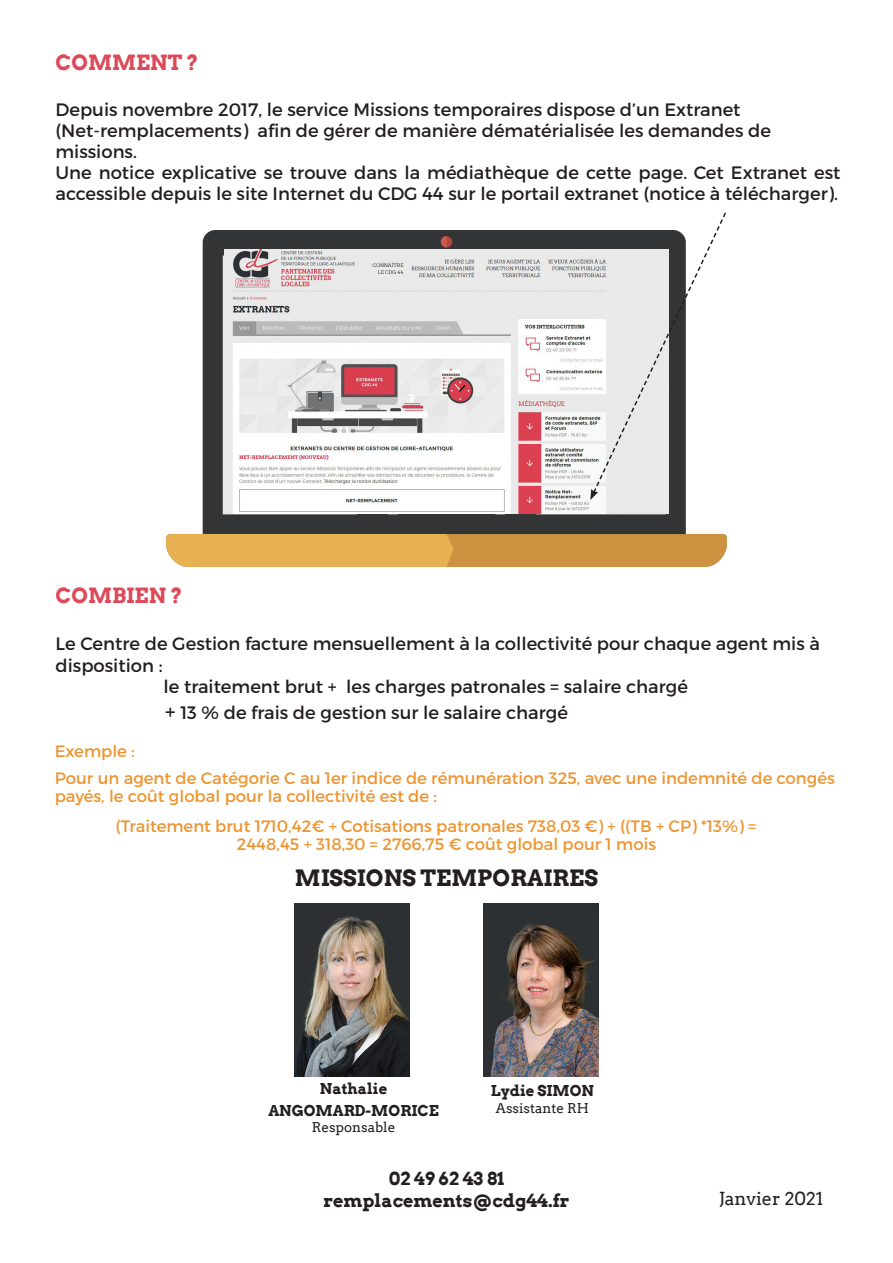
<style>
.page{position:relative;width:893px;height:1263px;background:#fff}
.page>*{position:absolute;margin:0;border:0;box-sizing:border-box;transform-origin:0 0}
.t1{font:700 22.5px "Arvo";color:#231f20}
.t2{font:700 21px "Arvo";color:#dd4959}
.t3{font:18px/21px "Montserrat";color:#231f20}
.t4{font:700 18px "Arvo";color:#231f20}
.t5{font:18px "Arvo";color:#231f20}
.t6{font:16.5px/18px "Montserrat";color:#ed9531}
.t7{font:700 15px "Arvo";color:#231f20}
.t8{font:13.5px "Arvo";color:#231f20}
.s1{font-size:21px}
</style>
<div class="page">
<img style="left:484px;top:904px;width:114px;height:172px">
<img style="left:295px;top:904px;width:114px;height:172px">
<img style="left:167px;top:231px;width:559px;height:335px">
<img style="left:225px;top:250px;width:443px;height:263px">
<svg style="left:590px;top:212px;width:136px;height:288px"></svg>
<p class="t2" style="left:56px;top:49px;width:145px">COMMENT ?</p>
<p class="t3" style="left:56px;top:99px;width:687px">Depuis novembre 2017, le service Missions temporaires dispose d’un Extranet</p>
<p class="t3" style="left:56px;top:120px;width:717px">(Net-remplacements) afin de gérer de manière dématérialisée les demandes de</p>
<p class="t3" style="left:56px;top:141px;width:83px">missions.</p>
<p class="t3" style="left:56px;top:162px;width:786px">Une notice explicative se trouve dans la médiathèque de cette page. Cet Extranet est accessible depuis le site Internet du CDG 44 sur le portail extranet (notice à télécharger).</p>
<p class="t2" style="left:56px;top:583px;width:129px">COMBIEN ?</p>
<p class="t3" style="left:56px;top:633px;width:766px;line-height:21.6px">Le Centre de Gestion facture mensuellement à la collectivité pour chaque agent mis à disposition :</p>
<p class="t3" style="left:164px;top:676px;width:526px">le traitement brut + les charges patronales = salaire chargé</p>
<p class="t3" style="left:165px;top:702px;width:404px"><span class="s1">+</span> 13 % de frais de gestion sur le salaire chargé</p>
<p class="t6" style="left:55px;top:742px;width:82px">Exemple :</p>
<p class="t6" style="left:55px;top:769px;width:782px">Pour un agent de Catégorie C au 1er indice de rémunération 325, avec une indemnité de congés payés, le coût global pour la collectivité est de :</p>
<p class="t6" style="left:115px;top:817px;width:642px">(Traitement brut 1710,42€ + Cotisations patronales 738,03 €) + ((TB + CP) *13%) =</p>
<p class="t6" style="left:237px;top:835px;width:421px">2448,45 + 318,30 = 2766,75 € coût global pour 1 mois</p>
<p class="t1" style="left:295px;top:863px;width:305px">MISSIONS TEMPORAIRES</p>
<p class="t7" style="left:320px;top:1079px;width:69px">Nathalie</p>
<p class="t7" style="left:268px;top:1101px;width:172px">ANGOMARD-MORICE</p>
<p class="t8" style="left:312px;top:1119px;width:85px">Responsable</p>
<p class="t7" style="left:491px;top:1081px;width:105px">Lydie SIMON</p>
<p class="t8" style="left:496px;top:1099px;width:95px">Assistante RH</p>
<p class="t4" style="left:389px;top:1167px;width:117px">02 49 62 43 81</p>
<p class="t4" style="left:323px;top:1189px;width:248px">remplacements@cdg44.fr</p>
<p class="t5" style="left:719px;top:1187px;width:106px">Janvier 2021</p>
</div>
